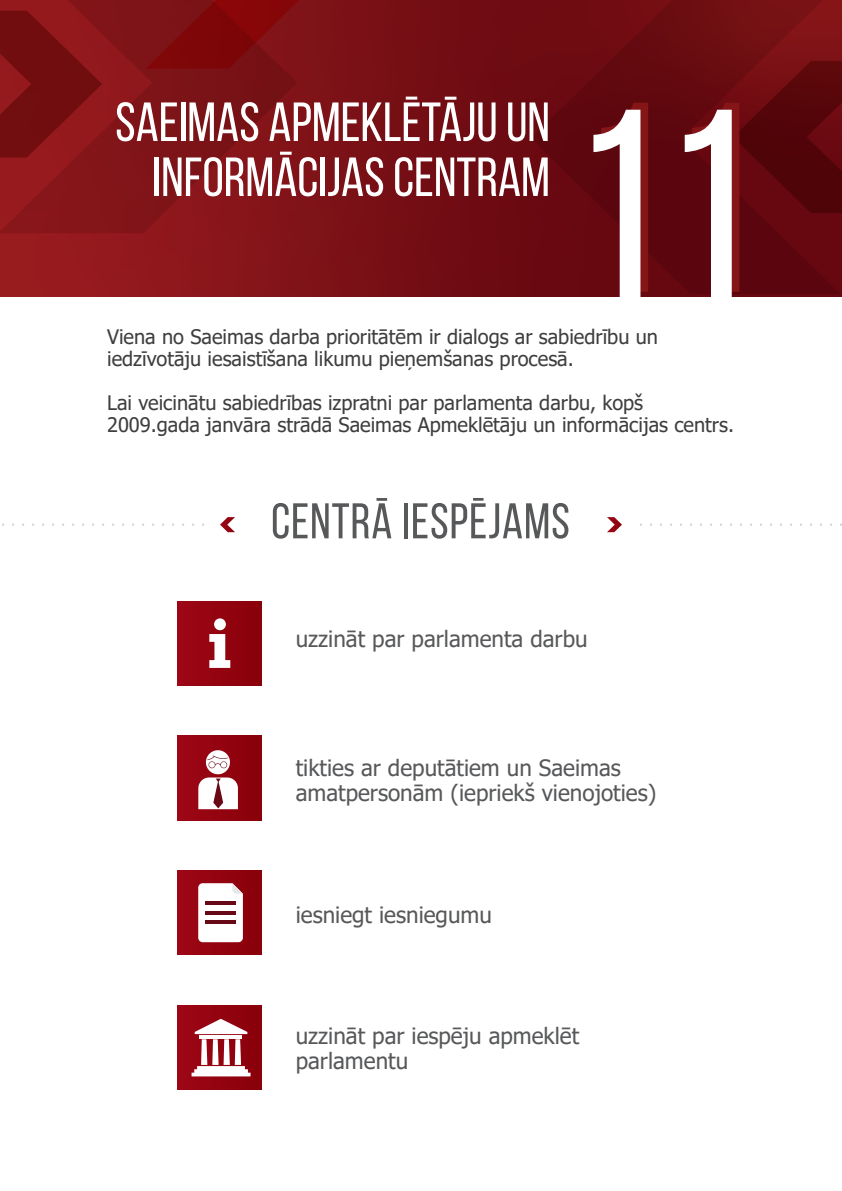
<style>
.page{position:relative;width:842px;height:1191px;background:#fff}
.page>*{position:absolute;margin:0;border:0;box-sizing:border-box;transform-origin:0 0}
.t1{font:270px "Bebas Neue";color:#fff}
.t2{font:55px/55px "Bebas Neue";color:#fff;text-align:right}
.t3{font:50px "Bebas Neue";letter-spacing:.02em;color:#57585a}
.t4{font:22.5px/25.3px "Tahoma";color:#57585a}
.t5{font:20px/22px "Tahoma";color:#3e3e3f}
</style>
<div class="page">
<div style="left:0;top:0;width:842px;height:296px;background:linear-gradient(to right,#971b1f,#5b040d)"></div>
<svg style="left:531px;top:0;width:310px;height:294px;background:#650910"></svg>
<svg style="left:733px;top:61px;width:109px;height:152px;background:#5d070c"></svg>
<svg style="left:0;top:0;width:297px;height:233px;background:#831419"></svg>
<svg style="left:146px;top:0;width:171px;height:69px;background:#7f0c0f"></svg>
<svg style="left:0;top:11px;width:102px;height:146px;background:#7e1214"></svg>
<svg style="left:220px;top:517px;width:15px;height:15px"></svg>
<svg style="left:607px;top:517px;width:15px;height:15px"></svg>
<svg style="left:2px;top:523px;width:202px;height:2px"></svg>
<svg style="left:640px;top:523px;width:202px;height:2px"></svg>
<div style="left:178px;top:601px;width:84px;height:84px;background:#93040f"></div>
<svg style="left:209px;top:618px;width:21px;height:50px"></svg>
<div style="left:178px;top:736px;width:84px;height:84px;background:#91030f"></div>
<svg style="left:198px;top:750px;width:40px;height:59px"></svg>
<div style="left:178px;top:870px;width:84px;height:85px;background:#940410"></div>
<svg style="left:198px;top:883px;width:45px;height:59px;background:#f7f1f1"></svg>
<hr style="left:205px;top:901px;width:31px;height:4px;background:#670916">
<hr style="left:205px;top:911px;width:31px;height:3px;background:#670916">
<hr style="left:205px;top:920px;width:31px;height:4px;background:#670916">
<div style="left:178px;top:1005px;width:84px;height:84px;background:#940410"></div>
<svg style="left:192px;top:1018px;width:59px;height:58px"></svg>
<h2 class="t2" style="left:115px;top:94px;width:436px">SAEIMAS APMEKLĒTĀJU UN<br>INFORMĀCIJAS CENTRAM</h2>
<h1 class="t1" style="left:570px;top:59px;width:184px">11</h1>
<p class="t5" style="left:107px;top:327px;width:552px">Viena no Saeimas darba prioritātēm ir dialogs ar sabiedrību un iedzīvotāju iesaistīšana likumu pieņemšanas procesā.</p>
<p class="t5" style="left:107px;top:393px;width:628px">Lai veicinātu sabiedrības izpratni par parlamenta darbu, kopš<br>2009.gada janvāra strādā Saeimas Apmeklētāju un informācijas centrs.</p>
<h3 class="t3" style="left:271px;top:494px;width:300px">CENTRĀ IESPĒJAMS</h3>
<p class="t4" style="left:296px;top:627px;width:293px">uzzināt par parlamenta darbu</p>
<p class="t4" style="left:296px;top:756px;width:362px">tikties ar deputātiem un Saeimas amatpersonām (iepriekš vienojoties)</p>
<p class="t4" style="left:296px;top:903px;width:198px">iesniegt iesniegumu</p>
<p class="t4" style="left:296px;top:1024px;width:285px">uzzināt par iespēju apmeklēt parlamentu</p>
</div>
